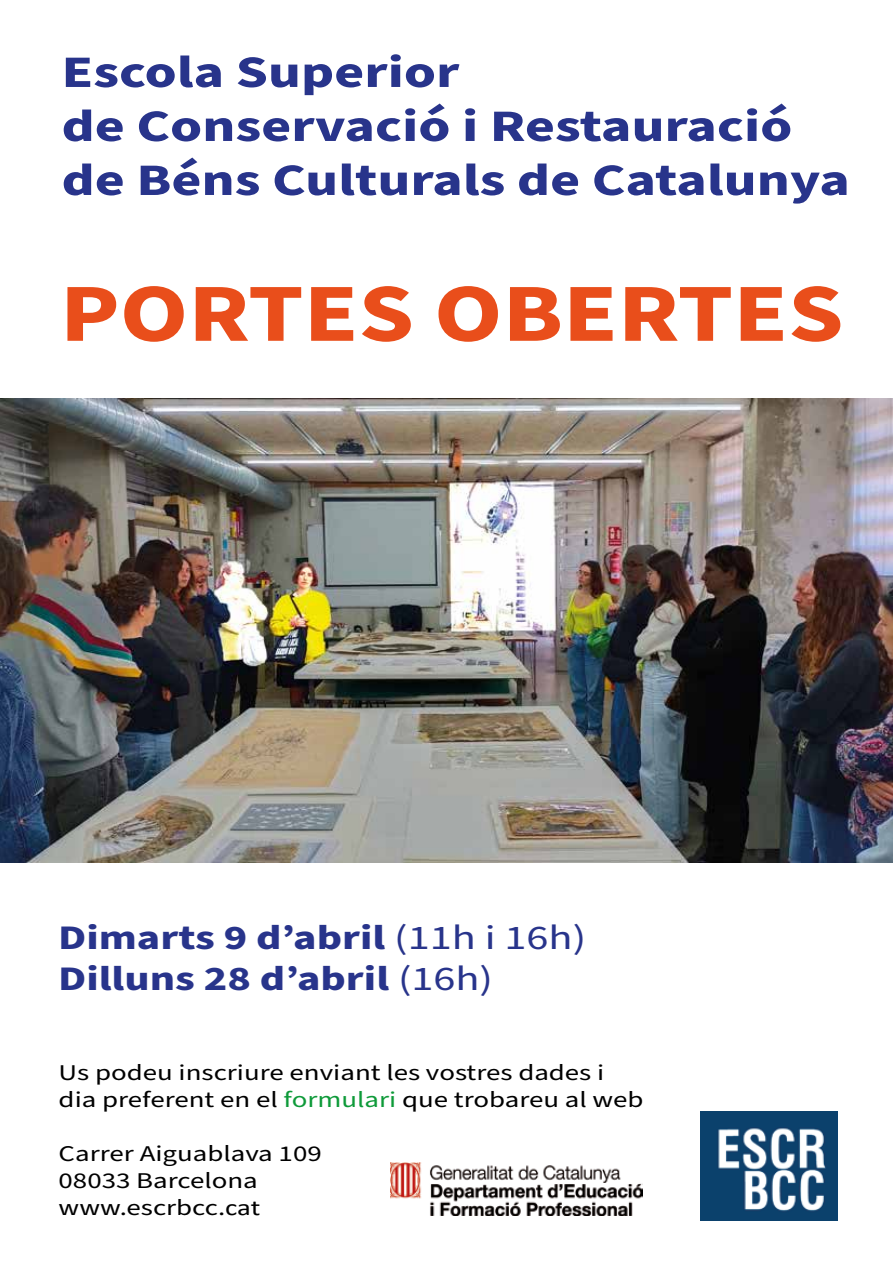
<style>
.page{position:relative;width:893px;height:1263px;background:#fff}
.page>*{position:absolute;margin:0;border:0;box-sizing:border-box;transform-origin:0 0}
.t1{font:700 82.5px "Source Sans Pro";color:#e94e1b;scale:1.21 1}
.t2{font:700 45px/54px "Source Sans Pro";color:#28348b;scale:1.28 1}
.t3{font:700 34.5px/41.4px "Source Sans Pro";color:#28348b;scale:1.28 1}
.t4{font:22.5px/27px "Source Sans Pro";color:#010101;scale:1.28 1}
.s1{font-weight:400}
.s2{color:#0e9a39}
.s3{font-family:"Calibri"}
</style>
<div class="page">
<img style="left:700px;top:1112px;width:137px;height:108px">
<img style="left:0;top:398px;width:893px;height:464px">
<img style="left:390px;top:1163px;width:252px;height:52px">
<h2 class="t2" style="left:62px;top:46px;width:617px">Escola Superior<br>de Conservació i Restauració de Béns Culturals de Catalunya</h2>
<h1 class="t1" style="left:60px;top:257px;width:649px">PORTES OBERTES</h1>
<h3 class="t3" style="left:58px;top:917px;width:414px">Dimarts 9 d’abril <span class="s1">(11h i 16h)<br></span>Dilluns 28 d’abril <span class="s1">(16h)</span></h3>
<p class="t4" style="left:59px;top:1059px;width:458px">Us podeu inscriure enviant les vostres dades i dia preferent en el <span class="s2">formulari</span> que trobareu al web</p>
<p class="t4" style="left:59px;top:1140px;width:207px">Carrer Aiguablava 109<br>08033 Barcelona www.escrbcc.<span class="s3">cat</span></p>
</div>
